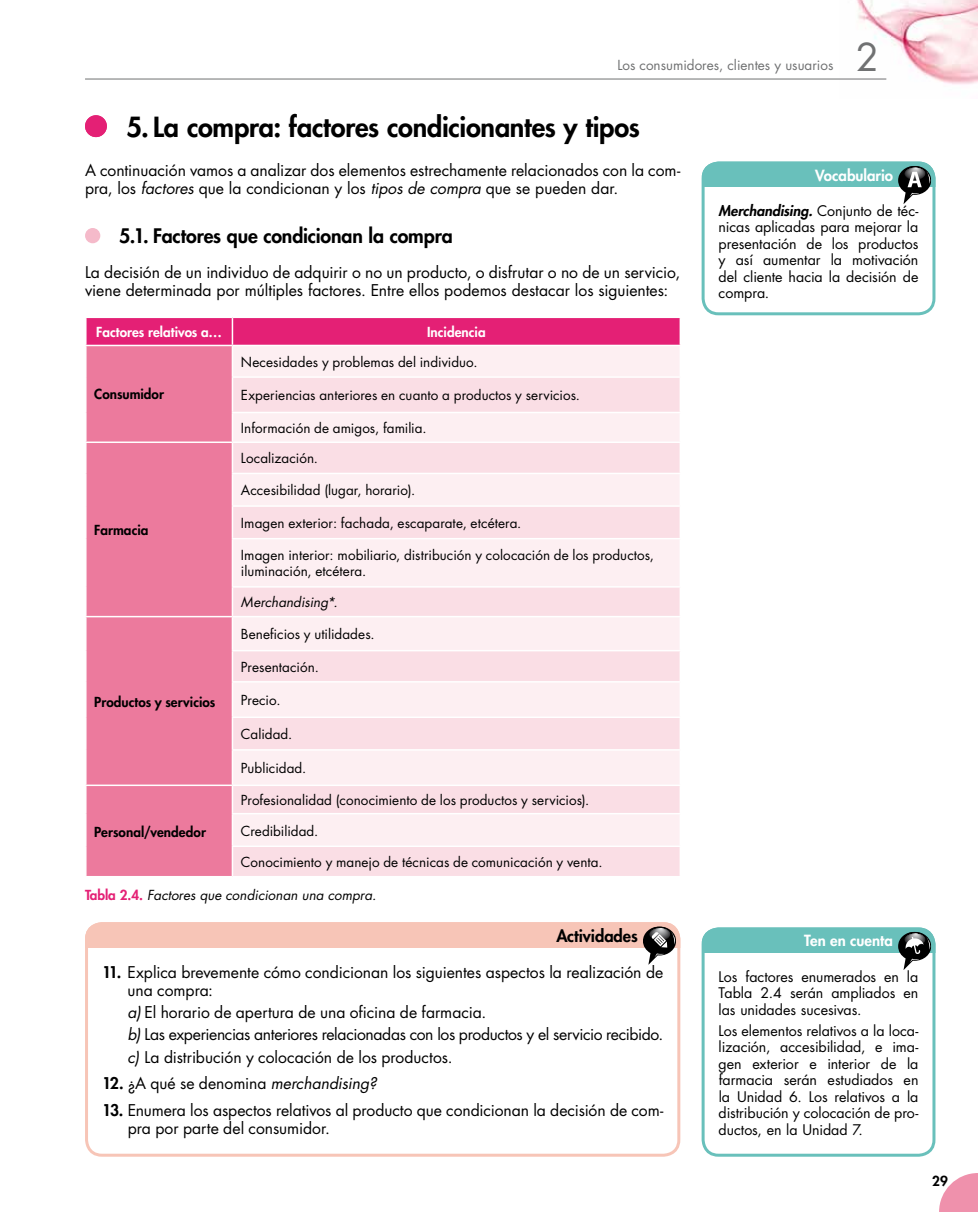
<style>
.page{position:relative;width:978px;height:1212px;background:#fff}
.page>*{position:absolute;margin:0;border:0;box-sizing:border-box;transform-origin:0 0}
.t1{font:37.5px "Futura Std";color:#707172}
.t2{font:800 27px "Futura Std";letter-spacing:-.01em;color:#000}
.t3{font:800 19.5px "Futura Std";letter-spacing:-.005em;color:#000}
.t4{font:800 16.5px "Futura Std";color:#000}
.t5{font:15.75px/18px "Futura Std";letter-spacing:-.005em;color:#000}
.t6{font:800 15px "Futura Std";color:#fff}
.t7{font:14.25px/16.5px "Futura Std";color:#000;text-align:justify}
.t8{font:13.5px/16.2px "Futura Std";letter-spacing:.005em;color:#000}
.t9{font:800 13.5px "Futura Std";letter-spacing:.005em;color:#000}
.t10{font:italic 13.5px "Futura Std";color:#000}
.t11{font:13.5px "Futura Std";color:#707172}
.t12{font:800 13.5px "Futura Std";letter-spacing:.005em;color:#fff}
.s1{font-style:italic}
.s2{font-weight:800;font-style:normal;color:#e42075}
.s3{font-weight:800}
.s4{font-weight:800;font-style:italic}
</style>
<div class="page">
<img style="left:840px;top:0;width:138px;height:85px">
<svg style="left:939px;top:1173px;width:39px;height:39px"></svg>
<hr style="left:85px;top:79px;width:801px;height:1px;background:#707172">
<div style="left:85px;top:115px;width:22px;height:22px;background:#e42075;border-radius:50%"></div>
<div style="left:85px;top:228px;width:15px;height:15px;background:#f5baca;border-radius:50%"></div>
<div style="left:85px;top:922px;width:595px;height:26px;background:#f7c5b7"></div>
<svg style="left:643px;top:926px;width:33px;height:39px"></svg>
<div style="left:85px;top:922px;width:595px;height:235px;border:3px solid #f7c5b7;border-radius:16px"></div>
<div style="left:87px;top:346px;width:145px;height:530px;background:#ec7a9d"></div>
<div style="left:233px;top:346px;width:446px;height:30px;background:#fdeff2"></div>
<svg style="left:233px;top:378px;width:447px;height:498px;fill:#fcebef"></svg>
<hr style="left:85px;top:441px;width:147px;height:2px;background:#fff">
<hr style="left:85px;top:616px;width:147px;height:1px;background:#fff">
<hr style="left:85px;top:784px;width:147px;height:2px;background:#fff">
<hr style="left:232px;top:441px;width:449px;height:2px;background:#fff">
<hr style="left:232px;top:473px;width:449px;height:1px;background:#fff">
<hr style="left:232px;top:538px;width:449px;height:1px;background:#fff">
<hr style="left:232px;top:616px;width:449px;height:1px;background:#fff">
<hr style="left:232px;top:650px;width:449px;height:1px;background:#fff">
<hr style="left:232px;top:681px;width:449px;height:1px;background:#fff">
<hr style="left:232px;top:749px;width:449px;height:2px;background:#fff">
<hr style="left:232px;top:784px;width:449px;height:2px;background:#fff">
<hr style="left:232px;top:813px;width:449px;height:1px;background:#fff">
<hr style="left:232px;top:845px;width:449px;height:2px;background:#fff">
<svg style="left:86px;top:317px;width:595px;height:28px;background:#e52b7c"></svg>
<hr style="left:232px;top:412px;width:449px;height:1px;background:#fff">
<hr style="left:232px;top:505px;width:449px;height:2px;background:#fff">
<hr style="left:232px;top:586px;width:449px;height:2px;background:#fff">
<hr style="left:232px;top:716px;width:449px;height:2px;background:#fff">
<div style="left:702px;top:162px;width:233px;height:25px;background:#69c0bb"></div>
<svg style="left:898px;top:166px;width:33px;height:38px"></svg>
<div style="left:702px;top:162px;width:233px;height:153px;border:3px solid #69c0bb;border-radius:16px"></div>
<div style="left:702px;top:927px;width:233px;height:26px;background:#69c0bb"></div>
<svg style="left:898px;top:932px;width:33px;height:38px"></svg>
<div style="left:702px;top:927px;width:233px;height:230px;border:3px solid #69c0bb;border-radius:16px"></div>
<p class="t11" style="left:617px;top:56px;width:218px">Los consumidores, clientes y usuarios</p>
<h1 class="t1" style="left:856px;top:33px;width:25px">2</h1>
<h2 class="t2" style="left:126px;top:110px;width:515px">5. La compra: factores condicionantes y tipos</h2>
<p class="t5" style="left:85px;top:162px;width:597px">A continuación vamos a analizar dos elementos estrechamente relacionados con la com&shy;pra, los <span class="s1">factores</span> que la condicionan y los <span class="s1">tipos de compra</span> que se pueden dar.</p>
<p class="t3" style="left:119px;top:224px;width:335px">5.1. Factores que condicionan la compra</p>
<p class="t5" style="left:85px;top:264px;width:597px">La decisión de un individuo de adquirir o no un producto, o disfrutar o no de un servicio, viene determinada por múltiples factores. Entre ellos podemos destacar los siguientes:</p>
<p class="t12" style="left:96px;top:323px;width:127px">Factores relativos a…</p>
<p class="t12" style="left:427px;top:323px;width:60px">Incidencia</p>
<p class="t9" style="left:94px;top:386px;width:71px">Consumidor</p>
<p class="t9" style="left:94px;top:521px;width:56px">Farmacia</p>
<p class="t9" style="left:94px;top:693px;width:122px">Productos y servicios</p>
<p class="t9" style="left:94px;top:823px;width:113px">Personal/vendedor</p>
<p class="t8" style="left:241px;top:354px;width:238px">Necesidades y problemas del individuo.</p>
<p class="t8" style="left:241px;top:387px;width:341px">Experiencias anteriores en cuanto a productos y servicios.</p>
<p class="t8" style="left:241px;top:420px;width:187px">Información de amigos, familia.</p>
<p class="t8" style="left:241px;top:450px;width:79px">Localización.</p>
<p class="t8" style="left:241px;top:482px;width:176px">Accesibilidad (lugar, horario).</p>
<p class="t8" style="left:241px;top:515px;width:282px">Imagen exterior: fachada, escaparate, etcétera.</p>
<p class="t8" style="left:241px;top:547px;width:415px">Imagen interior: mobiliario, distribución y colocación de los productos, iluminación, etcétera.</p>
<p class="t10" style="left:241px;top:594px;width:98px">Merchandising*.</p>
<p class="t8" style="left:241px;top:626px;width:135px">Beneficios y utilidades.</p>
<p class="t8" style="left:241px;top:659px;width:79px">Presentación.</p>
<p class="t8" style="left:241px;top:692px;width:41px">Precio.</p>
<p class="t8" style="left:241px;top:726px;width:53px">Calidad.</p>
<p class="t8" style="left:241px;top:760px;width:67px">Publicidad.</p>
<p class="t8" style="left:241px;top:792px;width:350px">Profesionalidad (conocimiento de los productos y servicios).</p>
<p class="t8" style="left:241px;top:823px;width:79px">Credibilidad.</p>
<p class="t8" style="left:241px;top:854px;width:363px">Conocimiento y manejo de técnicas de comunicación y venta.</p>
<p class="t10" style="left:85px;top:886px;width:293px"><span class="s2">Tabla 2.4.</span> Factores que condicionan una compra.</p>
<p class="t4" style="left:556px;top:925px;width:83px">Actividades</p>
<p class="t5" style="left:128px;top:963px;width:537px;text-indent:-26px"><span class="s3">11.</span> Explica brevemente cómo condicionan los siguientes aspectos la realización de una compra:</p>
<p class="t5" style="left:128px;top:1001px;width:537px;line-height:22.2px"><span class="s1">a)</span> El horario de apertura de una oficina de farmacia.<br><span class="s1">b)</span> Las experiencias anteriores relacionadas con los productos y el servicio recibido. <span class="s1">c)</span> La distribución y colocación de los productos.</p>
<p class="t5" style="left:102px;top:1074px;width:276px"><span class="s3">12.</span> ¿A qué se denomina <span class="s1">merchandising?</span></p>
<p class="t5" style="left:128px;top:1101px;width:537px;text-indent:-26px"><span class="s3">13.</span> Enumera los aspectos relativos al producto que condicionan la decisión de com&shy;pra por parte del consumidor.</p>
<p class="t6" style="left:815px;top:165px;width:79px">Vocabulario</p>
<p class="t7" style="left:719px;top:203px;width:201px"><span class="s4">Merchandising.</span> Conjunto de téc&shy;nicas aplicadas para mejorar la presentación de los productos y así aumentar la motivación del cliente hacia la decisión de compra.</p>
<p class="t6" style="left:804px;top:931px;width:90px">Ten en cuenta</p>
<p class="t7" style="left:719px;top:968px;width:201px">Los factores enumerados en la Tabla 2.4 serán ampliados en las unidades sucesivas.</p>
<p class="t7" style="left:719px;top:1022px;width:201px">Los elementos relativos a la loca&shy;lización, accesibilidad, e ima&shy;gen exterior e interior de la farmacia serán estudiados en la Unidad 6. Los relativos a la distribución y colocación de pro&shy;ductos, en la Unidad 7.</p>
<p class="t9" style="left:932px;top:1172px;width:17px">29</p>
</div>
